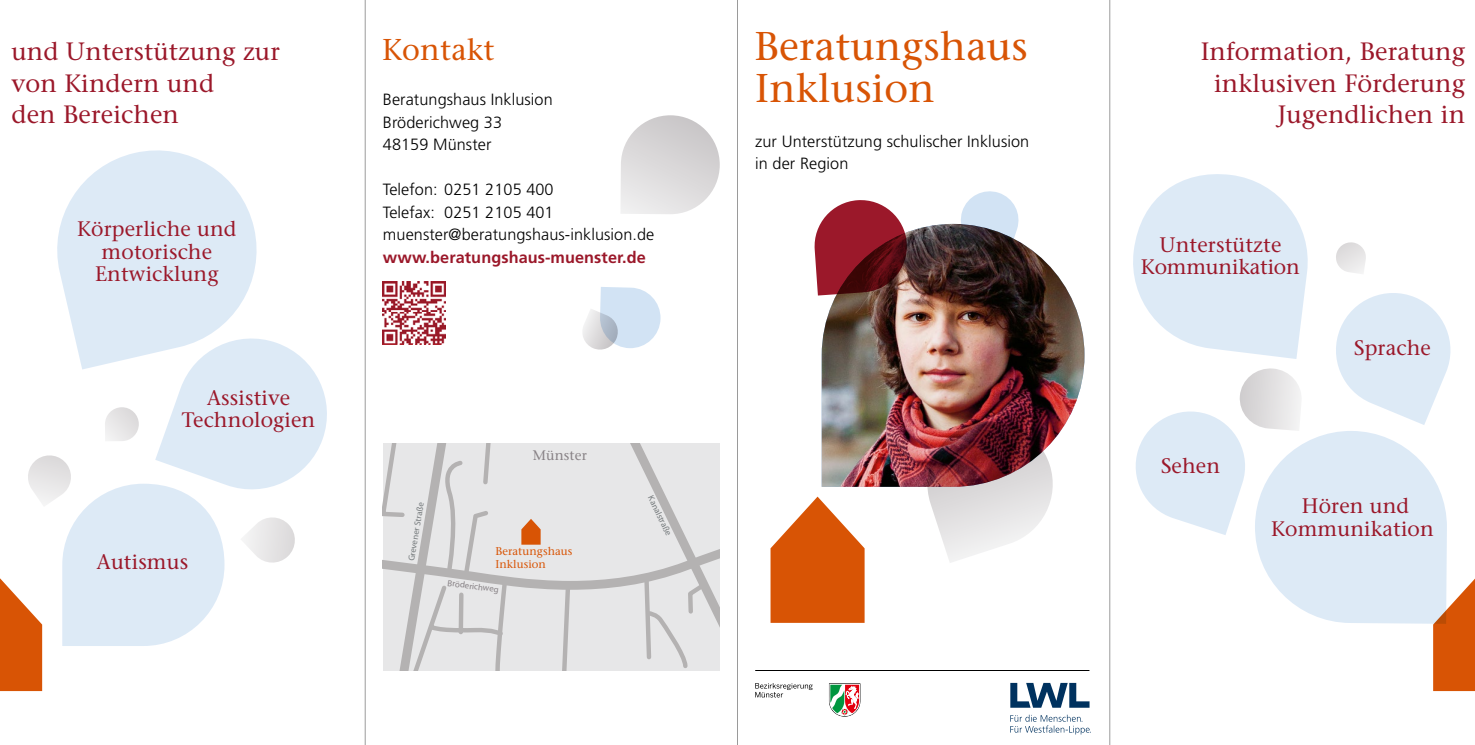
<style>
.page{position:relative;width:1475px;height:745px;background:#fff}
.page>*{position:absolute;margin:0;border:0;box-sizing:border-box;transform-origin:0 0}
.t1{font:500 40px/41.2px "Stone Serif Std";letter-spacing:.005em;color:#d85405}
.t2{font:500 30px "Stone Serif Std";letter-spacing:.005em;color:#d85405}
.t3{font:500 25px/31.8px "Stone Serif Std";letter-spacing:.005em;color:#9b182a}
.t4{font:500 20.88px/22.4px "Stone Serif Std";letter-spacing:.005em;color:#9b182a;text-align:center}
.t5{font:300 16.25px/22.5px "Frutiger LT Std";letter-spacing:.005em;color:#000}
.t6{font:700 16.25px "Frutiger LT Std";letter-spacing:.005em;color:#9b182a}
.t7{font:500 13.75px "Stone Serif Std";letter-spacing:.01em;color:#878185}
.t8{font:500 11.25px/13.8px "Stone Serif Std";letter-spacing:.005em;color:#d85405}
.t9{font:8.88px "Myriad Pro";color:#757a7c}
.t10{font:8.88px "Myriad Pro";color:#878185}
</style>
<div class="page">
<img style="left:821px;top:224px;width:263px;height:262px">
<svg style="left:770px;top:496px;width:94px;height:126px"></svg>
<svg style="left:583px;top:287px;width:78px;height:63px"></svg>
<svg style="left:621px;top:115px;width:99px;height:99px"></svg>
<img style="left:383px;top:281px;width:63px;height:64px">
<hr style="left:755px;top:669px;width:334px;height:1px;background:#000">
<svg style="left:1010px;top:682px;width:79px;height:25px"></svg>
<svg style="left:1010px;top:714px;width:80px;height:20px"></svg>
<svg style="left:957px;top:191px;width:64px;height:65px"></svg>
<svg style="left:814px;top:200px;width:94px;height:95px"></svg>
<img style="left:919px;top:413px;width:141px;height:149px">
<svg style="left:829px;top:683px;width:31px;height:33px"></svg>
<svg style="left:755px;top:683px;width:57px;height:14px"></svg>
<svg style="left:57px;top:150px;width:200px;height:179px;fill:#ddeaf6"></svg>
<svg style="left:0;top:329px;width:327px;height:361px"></svg>
<svg style="left:1133px;top:174px;width:341px;height:516px"></svg>
<hr style="left:365px;top:0;width:1px;height:744px;background:#000">
<hr style="left:737px;top:0;width:1px;height:744px;background:#000">
<hr style="left:1109px;top:0;width:1px;height:744px;background:#000">
<svg style="left:383px;top:443px;width:336px;height:226px"></svg>
<h3 class="t3" style="left:11px;top:35px;width:270px">und Unterstützung zur von Kindern und<br>den Bereichen</h3>
<p class="t4" style="left:77px;top:217px;width:161px">Körperliche und motorische<br>Entwicklung</p>
<p class="t4" style="left:182px;top:386px;width:135px">Assistive<br>Technologien</p>
<p class="t4" style="left:97px;top:550px;width:93px">Autismus</p>
<h2 class="t2" style="left:382px;top:32px;width:114px">Kontakt</h2>
<p class="t5" style="left:383px;top:88px;width:171px">Beratungshaus Inklusion<br>Bröderichweg 33<br>48159 Münster</p>
<p class="t5" style="left:383px;top:178px;width:273px">Telefon: 0251 2105 400<br>Telefax: 0251 2105 401 muenster@beratungshaus-inklusion.de</p>
<p class="t6" style="left:383px;top:247px;width:264px">www.beratungshaus-muenster.de</p>
<p class="t9" style="left:406px;top:559px;width:61px;rotate:-80deg">Grevener Straße</p>
<p class="t7" style="left:532px;top:447px;width:56px">Münster</p>
<p class="t8" style="left:495px;top:543px;width:78px">Beratungshaus<br>Inklusion</p>
<p class="t10" style="left:448px;top:577px;width:44px;rotate:7deg">B öderic w</p>
<p class="t9" style="left:654px;top:493px;width:45px;rotate:64deg">Kanalstraße</p>
<h1 class="t1" style="left:754px;top:26px;width:275px">Beratungshaus<br>Inklusion</h1>
<p class="t5" style="left:755px;top:130px;width:275px">zur Unterstützung schulischer Inklusion in der Region</p>
<h3 class="t3" style="left:1200px;top:35px;width:266px;text-align:right">Information, Beratung inklusiven Förderung<br>Jugendlichen in</h3>
<p class="t4" style="left:1140px;top:233px;width:160px">Unterstützte<br>Kommunikation</p>
<p class="t4" style="left:1160px;top:454px;width:61px">Sehen</p>
<p class="t4" style="left:1353px;top:337px;width:78px">Sprache</p>
<p class="t4" style="left:1270px;top:494px;width:164px">Hören und<br>Kommunikation</p>
</div>
